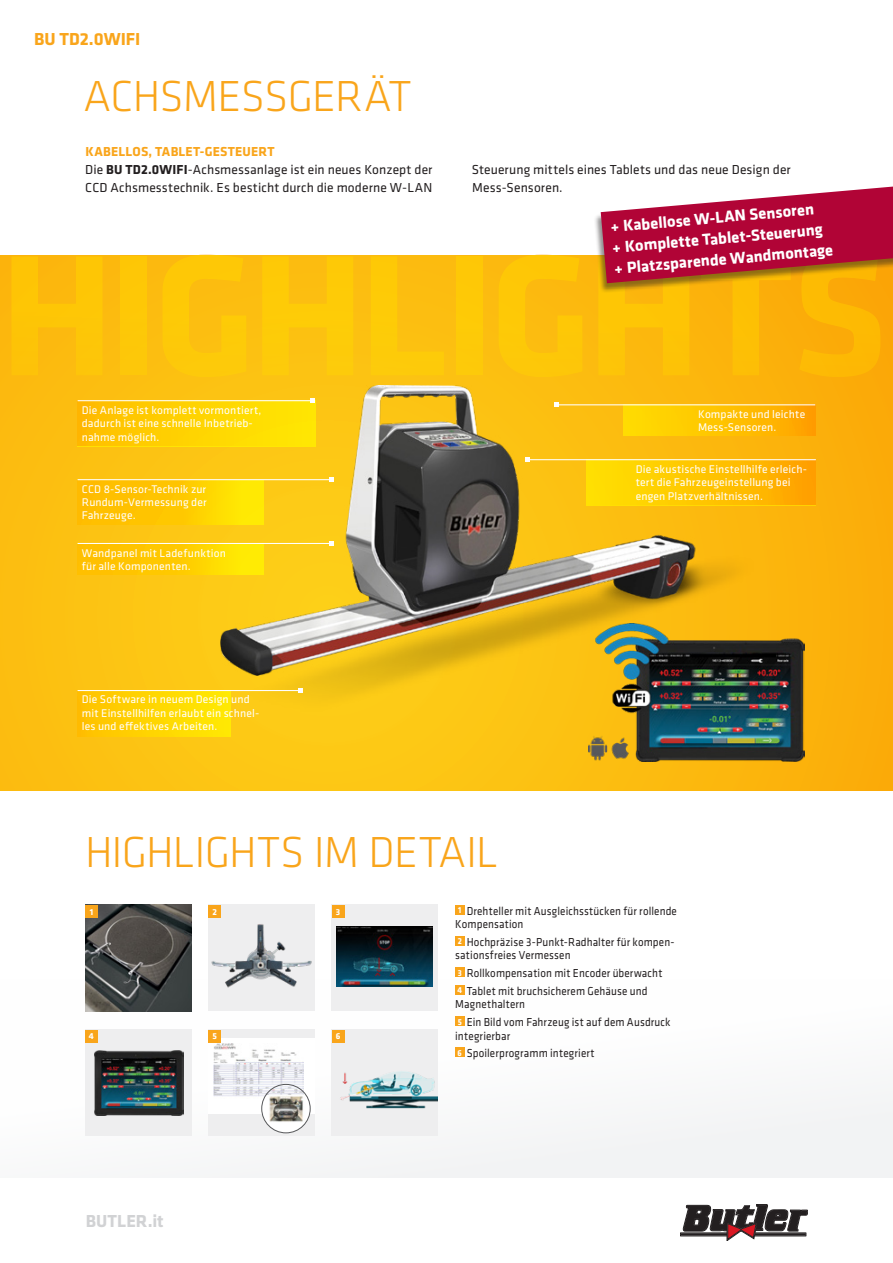
<style>
.page{position:relative;width:893px;height:1263px;background:#fff}
.page>*{position:absolute;margin:0;border:0;box-sizing:border-box;transform-origin:0 0}
.t1{font:300 45px "Klavika";letter-spacing:-.02em;color:#f9a51b}
.t2{font:700 18px "Klavika";letter-spacing:.005em;color:#f9a51b}
.t3{font:700 18px "Klavika";letter-spacing:.005em;color:#d1d2d4}
.t4{font:700 16.5px/21px "Klavika";color:#fff}
.t5{font:13.5px/18px "Klavika";letter-spacing:.005em;color:#231f20}
.t6{font:12px/17.7px "Klavika";letter-spacing:.01em;color:#231f20;scale:.92 1}
.t7{font:11.55px/13.5px "Klavika";letter-spacing:.01em;color:#fff}
.t8{font:700 9px "Klavika";color:#fff}
.s1{font-weight:700;color:#f9a51b}
.s2{font-weight:700}
.s3{font-weight:700;font-size:9px;color:#fff}
</style>
<div class="page">
<div style="left:0;top:979px;width:893px;height:199px;background:#fafafa"></div>
<div style="left:680px;top:1233px;width:52px;height:3px;border:1px solid #231f20"></div>
<div style="left:681px;top:1234px;width:48px;height:1px;border:1px solid #231f20"></div>
<svg style="left:683px;top:1204px;width:125px;height:37px"></svg>
<div style="left:0;top:255px;width:893px;height:536px;background:linear-gradient(to right,#fdc614,#fbb20c)"></div>
<img style="left:85px;top:905px;width:106px;height:106px">
<div style="left:208px;top:905px;width:107px;height:106px;background:#eeeeef"></div>
<img style="left:211px;top:924px;width:101px;height:64px">
<div style="left:208px;top:905px;width:13px;height:12px;background:#f9a51b"></div>
<div style="left:85px;top:1030px;width:106px;height:106px;background:#eeeeef"></div>
<img style="left:95px;top:1051px;width:89px;height:65px">
<div style="left:85px;top:905px;width:13px;height:12px;background:#f9a51b"></div>
<div style="left:208px;top:1030px;width:107px;height:106px;background:#eeeeef"></div>
<div style="left:208px;top:1038px;width:107px;height:76px;background:#fff"></div>
<img style="left:214px;top:1043px;width:90px;height:53px">
<svg style="left:266px;top:1097px;width:44px;height:36px"></svg>
<img style="left:262px;top:1095px;width:46px;height:29px">
<div style="left:262px;top:1084px;width:48px;height:49px;border:1px solid #57585a;border-radius:50%"></div>
<div style="left:85px;top:1030px;width:13px;height:12px;background:#f9a51b"></div>
<div style="left:332px;top:905px;width:106px;height:106px;background:#eeeeef"></div>
<img style="left:337px;top:926px;width:96px;height:60px">
<div style="left:332px;top:1030px;width:106px;height:106px;background:#eeeeef"></div>
<img style="left:340px;top:1071px;width:98px;height:37px">
<div style="left:332px;top:905px;width:12px;height:12px;background:#f9a51b"></div>
<div style="left:208px;top:1030px;width:13px;height:12px;background:#f9a51b"></div>
<div style="left:332px;top:1030px;width:12px;height:12px;background:#f9a51b"></div>
<img style="left:221px;top:385px;width:532px;height:327px">
<img style="left:589px;top:623px;width:215px;height:138px">
<div style="left:455px;top:905px;width:9px;height:9px;background:#f9a51b"></div>
<div style="left:455px;top:936px;width:9px;height:10px;background:#f9a51b"></div>
<div style="left:455px;top:967px;width:9px;height:10px;background:#f9a51b"></div>
<div style="left:455px;top:985px;width:9px;height:10px;background:#f9a51b"></div>
<div style="left:455px;top:1016px;width:9px;height:10px;background:#f9a51b"></div>
<div style="left:455px;top:1047px;width:9px;height:10px;background:#f9a51b"></div>
<div style="left:593px;top:182px;width:300px;height:111px;background:#231f20;opacity:.5"></div>
<svg style="left:601px;top:187px;width:292px;height:96px;background:#be364a"></svg>
<div style="left:78px;top:480px;width:186px;height:44px;background:linear-gradient(to right,#ffb400,#ffe703)"></div>
<div style="left:78px;top:401px;width:237px;height:45px;background:linear-gradient(to right,#ffbd00,#ffe903)"></div>
<div style="left:587px;top:460px;width:229px;height:45px;background:linear-gradient(to right,#ffe302,#ffa400)"></div>
<hr style="left:528px;top:459px;width:288px;height:1px;background:#fff">
<svg style="left:526px;top:458px;width:4px;height:4px"></svg>
<div style="left:78px;top:691px;width:153px;height:46px;background:linear-gradient(to right,#ffc100,#ffea03)"></div>
<hr style="left:78px;top:400px;width:235px;height:1px;background:#fff">
<svg style="left:310px;top:399px;width:5px;height:4px"></svg>
<hr style="left:78px;top:690px;width:222px;height:1px;background:#fff">
<svg style="left:298px;top:688px;width:5px;height:5px"></svg>
<div style="left:623px;top:404px;width:192px;height:31px;background:linear-gradient(to right,#ffe001,#ffa400)"></div>
<hr style="left:557px;top:404px;width:258px;height:1px;background:#fff">
<svg style="left:554px;top:403px;width:5px;height:4px"></svg>
<hr style="left:78px;top:479px;width:254px;height:1px;background:#fff">
<svg style="left:330px;top:478px;width:4px;height:4px"></svg>
<div style="left:78px;top:544px;width:186px;height:31px;background:linear-gradient(to right,#ffb700,#ffe903)"></div>
<hr style="left:78px;top:543px;width:254px;height:1px;background:#fff">
<svg style="left:330px;top:541px;width:4px;height:5px"></svg>
<h2 class="t2" style="left:34px;top:30px;width:108px">BU TD2.0WIFI</h2>
<h1 class="t1" style="left:83px;top:71px;width:330px">ACHSMESSGERÄT</h1>
<p class="t5" style="left:85px;top:142px;width:349px"><span class="s1">KABELLOS, TABLET-GESTEUERT<br></span>Die <span class="s2">BU TD2.0WIFI</span>-Achsmessanlage ist ein neues Konzept der<br>CCD Achsmesstechnik. Es besticht durch die moderne W-LAN</p>
<p class="t5" style="left:472px;top:160px;width:320px">Steuerung mittels eines Tablets und das neue Design der<br>Mess-Sensoren.</p>
<h3 class="t4" style="left:610px;top:217px;width:221px;rotate:-5deg">+ Kabellose W-LAN Sensoren<br>+ Komplette Tablet-Steuerung + Platzsparende Wandmontage</h3>
<p class="t7" style="left:82px;top:403px;width:181px">Die Anlage ist komplett vormontiert, dadurch ist eine schnelle Inbetrieb&shy;nahme möglich.</p>
<p class="t7" style="left:82px;top:483px;width:126px;line-height:12.8px;text-align:justify">CCD 8-Sensor-Technik zur Rundum-Vermessung der Fahrzeuge.</p>
<p class="t7" style="left:82px;top:547px;width:146px;line-height:12.8px">Wandpanel mit Ladefunktion für alle Komponenten.</p>
<p class="t7" style="left:82px;top:693px;width:179px">Die Software in neuem Design und mit Einstellhilfen erlaubt ein schnel&shy;les und effektives Arbeiten.</p>
<p class="t7" style="left:698px;top:407px;width:109px">Kompakte und leichte<br>Mess-Sensoren.</p>
<p class="t7" style="left:636px;top:462px;width:173px">Die akustische Einstellhilfe erleich&shy;tert die Fahrzeugeinstellung bei engen Platzverhältnissen.</p>
<h1 class="t1" style="left:85px;top:827px;width:415px">HIGHLIGHTS IM DETAIL</h1>
<p class="t8" style="left:90px;top:907px;width:5px">1</p>
<p class="t8" style="left:212px;top:907px;width:6px">2</p>
<p class="t8" style="left:336px;top:907px;width:6px">3</p>
<p class="t8" style="left:89px;top:1031px;width:7px">4</p>
<p class="t8" style="left:212px;top:1031px;width:6px">5</p>
<p class="t8" style="left:336px;top:1031px;width:6px">6</p>
<h2 class="t3" style="left:86px;top:1211px;width:80px">BUTLER.it</h2>
<p class="t6" style="left:455px;top:904px;width:242px;line-height:13.5px"><span class="s3">1</span> Drehteller mit Ausgleichsstücken für rollende<br>Kompensation</p>
<p class="t6" style="left:455px;top:935px;width:240px;line-height:13.5px"><span class="s3">2</span> Hochpräzise 3-Punkt-Radhalter für kompen&shy;sationsfreies Vermessen</p>
<p class="t6" style="left:457px;top:964px;width:224px"><span class="s3">3</span> Rollkompensation mit Encoder überwacht<br><span class="s3">4</span> Tablet mit bruchsicherem Gehäuse und</p>
<p class="t6" style="left:455px;top:996px;width:236px">Magnethaltern<br><span class="s3">5</span> Ein Bild vom Fahrzeug ist auf dem Ausdruck</p>
<p class="t6" style="left:455px;top:1027px;width:153px">integrierbar<br><span class="s3">6</span> Spoilerprogramm integriert</p>
</div>
